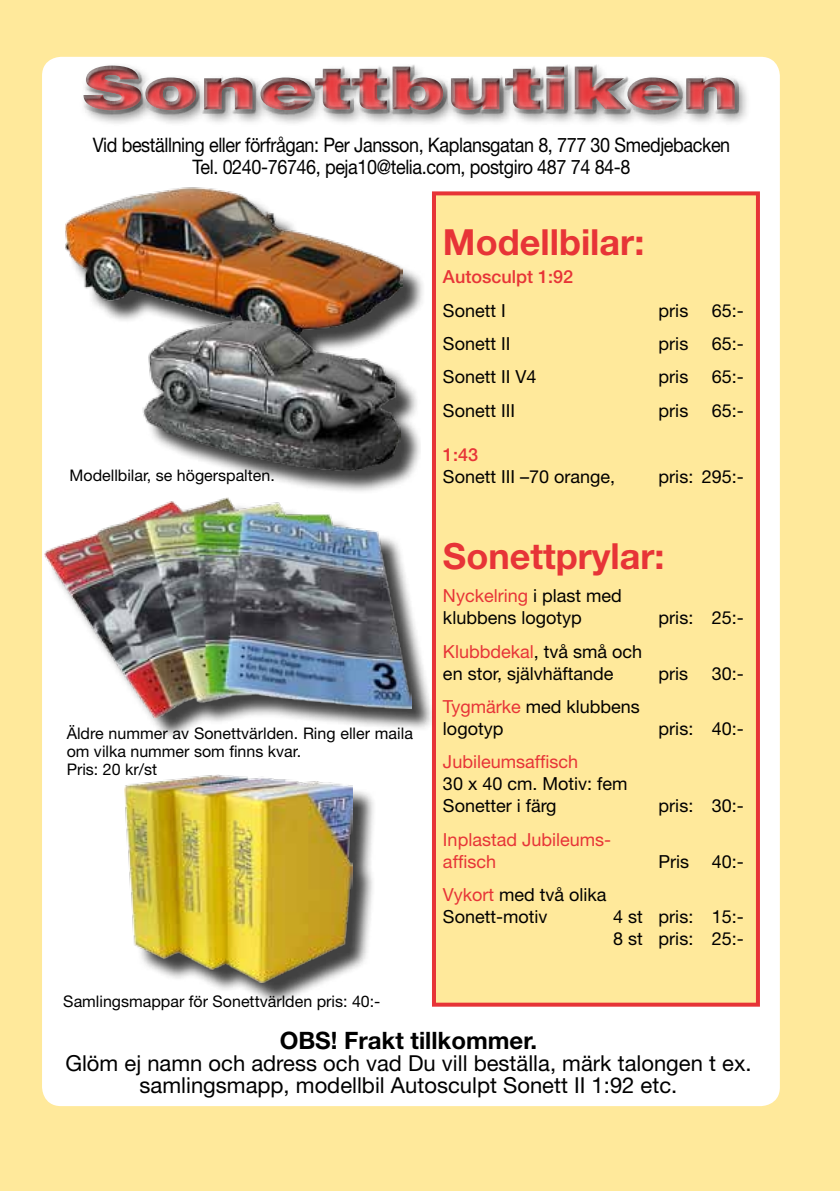
<style>
.page{position:relative;width:840px;height:1191px;background:#fff}
.page>*{position:absolute;margin:0;border:0;box-sizing:border-box;transform-origin:0 0}
.t1{font:900 60px "Helvetica Neue";color:#e73437;scale:1.5 1}
.t2{font:700 36px "Helvetica Neue";color:#e73437}
.t3{font:700 24px "Helvetica Neue";color:#000}
.t4{font:22px/22px "Helvetica Neue";color:#000;text-align:center}
.t5{font:20px/22px "Helvetica Neue";letter-spacing:-.02em;color:#000;text-align:center;scale:.9 1}
.t6{font:18px/22px "Helvetica Neue";color:#000}
.t7{font:18px/22px "Helvetica Neue";color:#e73437}
.t8{font:500 18px "Helvetica Neue";color:#e73437}
.t9{font:16px/18px "Helvetica Neue";color:#000}
.s1{color:#e73437}
</style>
<div class="page">
<div style="left:0;top:0;width:839px;height:1191px;background:#ffe99b"></div>
<div style="left:43px;top:58px;width:735px;height:1047px;background:#fff;border-radius:18px"></div>
<div style="left:432px;top:191px;width:327px;height:815px;background:#ffe99b;border:4px solid #e73437"></div>
<div style="left:30px;top:41px;width:809px;height:103px;background:#000;opacity:.75"></div>
<div style="left:79px;top:62px;width:653px;height:51px;background:#fff"></div>
<div style="left:84px;top:64px;width:653px;height:51px;background:#000;opacity:.75"></div>
<div style="left:127px;top:777px;width:249px;height:228px;background:#000;opacity:.75"></div>
<img style="left:124px;top:774px;width:228px;height:208px">
<div style="left:47px;top:501px;width:386px;height:238px;background:#000;opacity:.75"></div>
<img style="left:44px;top:498px;width:367px;height:219px">
<div style="left:68px;top:191px;width:357px;height:177px;background:#000;opacity:.75"></div>
<img style="left:65px;top:187px;width:338px;height:158px">
<div style="left:144px;top:323px;width:276px;height:170px;background:#000;opacity:.75"></div>
<img style="left:141px;top:319px;width:259px;height:153px">
<h1 class="t1" style="left:82px;top:52px;width:439px">Sonettbutiken</h1>
<p class="t5" style="left:93px;top:133px;width:709px">Vid beställning eller förfrågan: Per Jansson, Kaplansgatan 8, 777 30 Smedjebacken<br>Tel. 0240-76746, peja10@telia.com, postgiro 487 74 84-8</p>
<p class="t9" style="left:69px;top:466px;width:207px">Modellbilar, se högerspalten.</p>
<p class="t9" style="left:67px;top:723px;width:347px">Äldre nummer av Sonettvärlden. Ring eller maila om vilka nummer som finns kvar.<br>Pris: 20 kr/st</p>
<p class="t9" style="left:63px;top:991px;width:317px">Samlingsmappar för Sonettvärlden pris: 40:-</p>
<h2 class="t2" style="left:442px;top:220px;width:203px">Modellbilar:</h2>
<p class="t8" style="left:442px;top:266px;width:132px">Autosculpt 1:92</p>
<p class="t6" style="left:442px;top:299px;width:64px">Sonett I</p>
<p class="t6" style="left:658px;top:299px;width:31px">pris</p>
<p class="t6" style="left:711px;top:299px;width:32px">65:-</p>
<p class="t6" style="left:442px;top:332px;width:69px">Sonett II</p>
<p class="t6" style="left:658px;top:332px;width:31px">pris</p>
<p class="t6" style="left:711px;top:332px;width:32px">65:-</p>
<p class="t6" style="left:442px;top:365px;width:95px">Sonett II V4</p>
<p class="t6" style="left:658px;top:365px;width:31px">pris</p>
<p class="t6" style="left:711px;top:365px;width:32px">65:-</p>
<p class="t6" style="left:442px;top:399px;width:73px">Sonett III</p>
<p class="t6" style="left:658px;top:399px;width:31px">pris</p>
<p class="t6" style="left:711px;top:399px;width:32px">65:-</p>
<p class="t8" style="left:442px;top:444px;width:37px">1:43</p>
<p class="t6" style="left:442px;top:465px;width:174px">Sonett III –70 orange,</p>
<p class="t6" style="left:658px;top:465px;width:85px">pris: 295:-</p>
<h2 class="t2" style="left:442px;top:534px;width:223px">Sonettprylar:</h2>
<p class="t6" style="left:442px;top:584px;width:180px"><span class="s1">Nyckelring</span> i plast med klubbens logotyp</p>
<p class="t6" style="left:658px;top:606px;width:85px">pris: 25:-</p>
<p class="t6" style="left:442px;top:640px;width:201px"><span class="s1">Klubbdekal</span>, två små och en stor, självhäftande</p>
<p class="t6" style="left:442px;top:695px;width:198px"><span class="s1">Tygmärke</span> med klubbens logotyp</p>
<p class="t7" style="left:442px;top:750px;width:137px">Jubileumsaffisch</p>
<p class="t6" style="left:442px;top:772px;width:186px">30 x 40 cm. Motiv: fem<br>Sonetter i färg</p>
<p class="t7" style="left:442px;top:828px;width:168px">Inplastad Jubileums&shy;affisch</p>
<p class="t6" style="left:658px;top:662px;width:31px">pris</p>
<p class="t6" style="left:711px;top:662px;width:32px">30:-</p>
<p class="t6" style="left:658px;top:717px;width:85px">pris: 40:-</p>
<p class="t6" style="left:658px;top:794px;width:85px">pris: 30:-</p>
<p class="t6" style="left:658px;top:850px;width:85px">Pris 40:-</p>
<p class="t6" style="left:442px;top:883px;width:165px"><span class="s1">Vykort</span> med två olika<br>Sonett-motiv</p>
<p class="t6" style="left:613px;top:905px;width:130px">4 st pris: 15:-<br>8 st pris: 25:-</p>
<h3 class="t3" style="left:279px;top:1026px;width:259px">OBS! Frakt tillkommer.</h3>
<p class="t4" style="left:65px;top:1052px;width:687px">Glöm ej namn och adress och vad Du vill beställa, märk talongen t ex. samlingsmapp, modellbil Autosculpt Sonett II 1:92 etc.</p>
</div>
